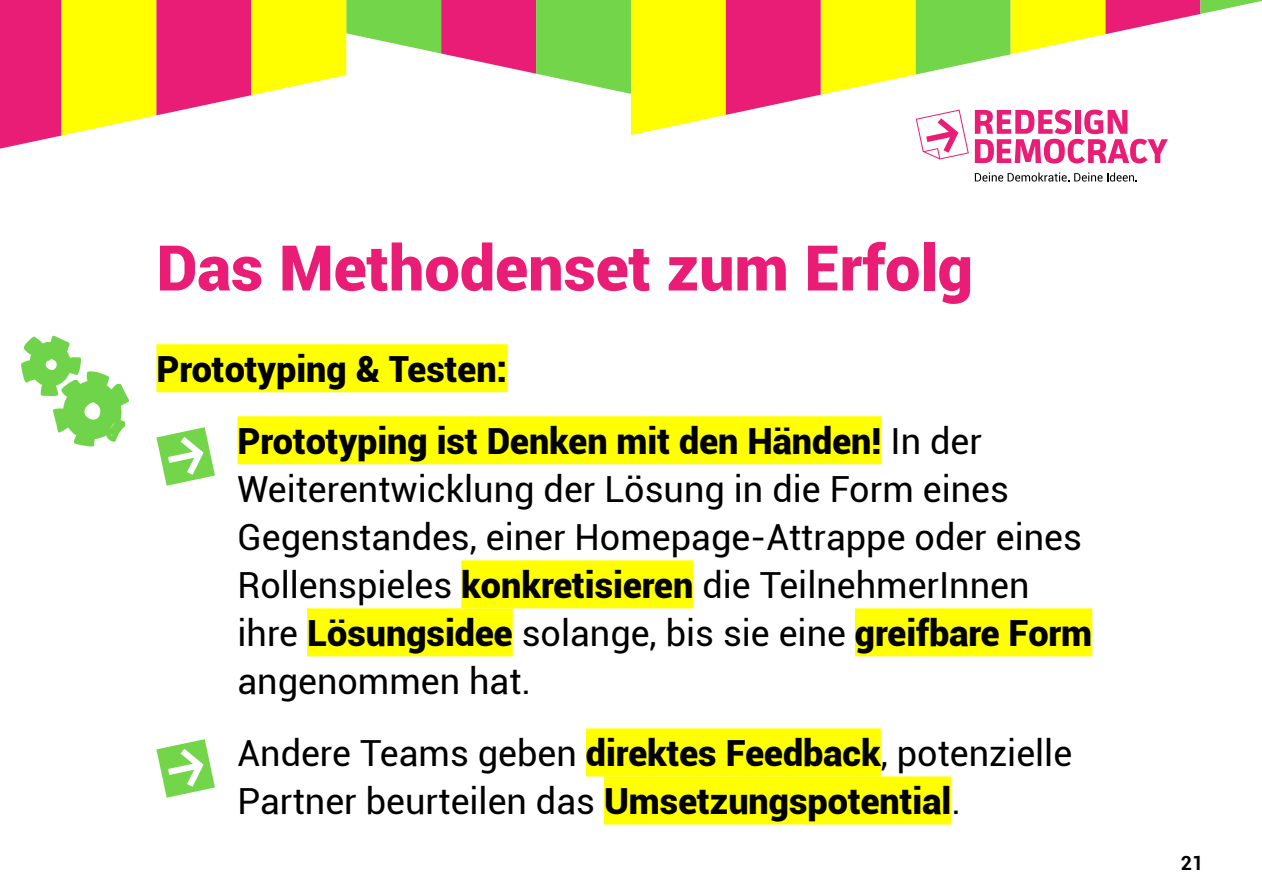
<style>
.page{position:relative;width:1262px;height:893px;background:#fff}
.page>*{position:absolute;margin:0;border:0;box-sizing:border-box;transform-origin:0 0}
.t1{font:900 63px "Roboto";color:#ea1d76}
.t2{font:36px/48px "Roboto";color:#000}
.t3{font:900 36px/72px "Roboto";color:#000}
.t4{font:700 19.5px "Roboto";color:#000}
.s1{font-weight:400}
.s2{font-weight:900}
</style>
<div class="page">
<svg style="left:974px;top:172px;width:162px;height:9px"></svg>
<svg style="left:0;top:0;width:1262px;height:163px"></svg>
<div style="left:156px;top:344px;width:351px;height:48px;background:#ff0"></div>
<div style="left:237px;top:416px;width:644px;height:48px;background:#ff0"></div>
<div style="left:461px;top:560px;width:232px;height:48px;background:#ff0"></div>
<div style="left:307px;top:608px;width:206px;height:48px;background:#ff0"></div>
<div style="left:855px;top:608px;width:237px;height:48px;background:#ff0"></div>
<div style="left:586px;top:728px;width:294px;height:48px;background:#ff0"></div>
<div style="left:604px;top:776px;width:347px;height:48px;background:#ff0"></div>
<svg style="left:156px;top:427px;width:59px;height:58px"></svg>
<svg style="left:156px;top:739px;width:59px;height:58px"></svg>
<svg style="left:21px;top:336px;width:108px;height:110px"></svg>
<h1 class="t1" style="left:156px;top:223px;width:818px">Das Methodenset zum Erfolg</h1>
<p class="t3" style="left:237px;top:331px;width:746px;text-indent:-81px">Prototyping &amp; Testen:<br>Prototyping ist Denken mit den Händen! <span class="s1">In der</span></p>
<p class="t2" style="left:237px;top:463px;width:856px">Weiterentwicklung der Lösung in die Form eines Gegenstandes, einer Homepage-Attrappe oder eines Rollenspieles <span class="s2">konkretisieren</span> die TeilnehmerInnen ihre <span class="s2">Lösungsidee</span> solange, bis sie eine <span class="s2">greifbare Form </span>angenommen hat.</p>
<p class="t2" style="left:237px;top:727px;width:836px">Andere Teams geben <span class="s2">direktes Feedback</span>, potenzielle<br>Partner beurteilen das <span class="s2">Umsetzungspotential</span>.</p>
<p class="t4" style="left:1180px;top:849px;width:24px">21</p>
</div>
